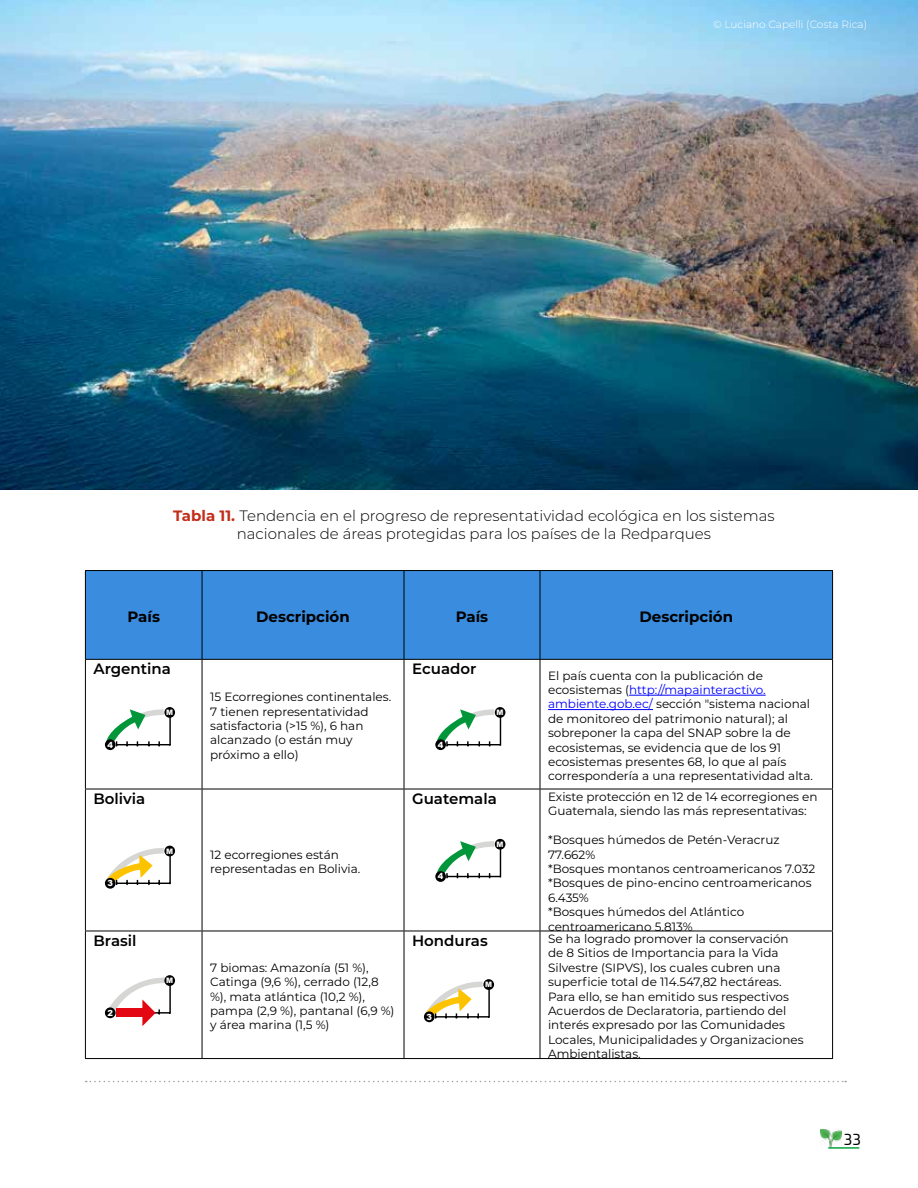
<style>
.page{position:relative;width:918px;height:1188px;background:#fff}
.page>*{position:absolute;margin:0;border:0;box-sizing:border-box;transform-origin:0 0}
.t1{font:300 15px/18px "Montserrat";color:#000;text-align:center}
.t2{font:600 15px "Montserrat";color:#000}
.t3{font:700 15px "Montserrat";color:#000}
.t4{font:15px "Acephimere";color:#000}
.t5{font:12px/14.4px "Montserrat";color:#000}
.t6{font:300 10.5px "Montserrat";color:#fff}
.t7{font:900 8.4px "Arial";color:#fff}
.t8{font:900 7.5px "Arial";color:#fff}
.s1{font-weight:700;color:#c22e1a}
.s2{color:#00f}
</style>
<div class="page">
<img style="left:821px;top:1129px;width:20px;height:18px">
<hr style="left:828px;top:1147px;width:31px;height:2px;background:#0aa43c">
<div style="left:86px;top:571px;width:746px;height:88px;background:#3a8dde"></div>
<hr style="left:85px;top:570px;width:117px;height:1px;background:#000">
<hr style="left:202px;top:570px;width:202px;height:1px;background:#000">
<hr style="left:404px;top:570px;width:136px;height:1px;background:#000">
<hr style="left:540px;top:570px;width:293px;height:1px;background:#000">
<hr style="left:85px;top:659px;width:117px;height:1px;background:#000">
<hr style="left:202px;top:659px;width:202px;height:1px;background:#000">
<hr style="left:404px;top:659px;width:136px;height:1px;background:#000">
<hr style="left:540px;top:659px;width:293px;height:1px;background:#000">
<hr style="left:85px;top:789px;width:117px;height:1px;background:#000">
<hr style="left:202px;top:789px;width:202px;height:1px;background:#000">
<hr style="left:404px;top:789px;width:136px;height:1px;background:#000">
<hr style="left:540px;top:789px;width:293px;height:1px;background:#000">
<hr style="left:85px;top:931px;width:117px;height:1px;background:#000">
<hr style="left:202px;top:931px;width:202px;height:1px;background:#000">
<hr style="left:404px;top:931px;width:136px;height:1px;background:#000">
<hr style="left:540px;top:931px;width:293px;height:1px;background:#000">
<hr style="left:85px;top:1058px;width:117px;height:1px;background:#000">
<hr style="left:202px;top:1058px;width:202px;height:1px;background:#000">
<hr style="left:404px;top:1058px;width:136px;height:1px;background:#000">
<hr style="left:540px;top:1058px;width:293px;height:1px;background:#000">
<hr style="left:85px;top:571px;width:1px;height:88px;background:#000">
<hr style="left:85px;top:660px;width:1px;height:129px;background:#000">
<hr style="left:85px;top:789px;width:1px;height:142px;background:#000">
<hr style="left:85px;top:931px;width:1px;height:127px;background:#000">
<hr style="left:202px;top:571px;width:1px;height:88px;background:#000">
<hr style="left:404px;top:571px;width:1px;height:88px;background:#000">
<hr style="left:540px;top:571px;width:1px;height:88px;background:#000">
<hr style="left:832px;top:571px;width:1px;height:88px;background:#000">
<hr style="left:202px;top:660px;width:1px;height:129px;background:#000">
<hr style="left:404px;top:660px;width:1px;height:129px;background:#000">
<hr style="left:540px;top:660px;width:1px;height:129px;background:#000">
<hr style="left:832px;top:660px;width:1px;height:129px;background:#000">
<hr style="left:202px;top:789px;width:1px;height:142px;background:#000">
<hr style="left:404px;top:789px;width:1px;height:142px;background:#000">
<hr style="left:540px;top:789px;width:1px;height:142px;background:#000">
<hr style="left:832px;top:789px;width:1px;height:142px;background:#000">
<hr style="left:202px;top:931px;width:1px;height:127px;background:#000">
<hr style="left:404px;top:931px;width:1px;height:127px;background:#000">
<hr style="left:540px;top:931px;width:1px;height:127px;background:#000">
<hr style="left:832px;top:931px;width:1px;height:127px;background:#000">
<hr style="left:629px;top:695px;width:137px;height:1px;background:#00f">
<hr style="left:548px;top:709px;width:105px;height:1px;background:#00f">
<svg style="left:86px;top:1081px;width:760px;height:1px"></svg>
<hr style="left:117px;top:744px;width:53px;height:1px;background:#000">
<hr style="left:169px;top:716px;width:2px;height:30px;background:#000">
<svg style="left:106px;top:709px;width:58px;height:37px"></svg>
<div style="left:105px;top:739px;width:11px;height:11px;background:#000;border-radius:50%"></div>
<div style="left:164px;top:707px;width:11px;height:11px;background:#000;border-radius:50%"></div>
<hr style="left:447px;top:744px;width:53px;height:1px;background:#000">
<hr style="left:500px;top:716px;width:1px;height:30px;background:#000">
<svg style="left:437px;top:709px;width:57px;height:37px"></svg>
<div style="left:435px;top:739px;width:11px;height:11px;background:#000;border-radius:50%"></div>
<div style="left:495px;top:707px;width:10px;height:11px;background:#000;border-radius:50%"></div>
<hr style="left:447px;top:876px;width:53px;height:1px;background:#000">
<svg style="left:500px;top:850px;width:1px;height:27px"></svg>
<svg style="left:437px;top:841px;width:57px;height:37px"></svg>
<div style="left:435px;top:871px;width:11px;height:11px;background:#000;border-radius:50%"></div>
<div style="left:495px;top:839px;width:10px;height:11px;background:#000;border-radius:50%"></div>
<hr style="left:117px;top:883px;width:53px;height:1px;background:#000">
<hr style="left:169px;top:854px;width:2px;height:30px;background:#000">
<svg style="left:106px;top:848px;width:58px;height:37px"></svg>
<div style="left:105px;top:878px;width:11px;height:11px;background:#000;border-radius:50%"></div>
<div style="left:164px;top:846px;width:11px;height:10px;background:#000;border-radius:50%"></div>
<hr style="left:436px;top:1016px;width:53px;height:2px;background:#000">
<hr style="left:488px;top:988px;width:2px;height:30px;background:#000">
<svg style="left:425px;top:981px;width:58px;height:38px"></svg>
<div style="left:424px;top:1011px;width:11px;height:11px;background:#000;border-radius:50%"></div>
<div style="left:483px;top:979px;width:11px;height:11px;background:#000;border-radius:50%"></div>
<hr style="left:117px;top:1012px;width:53px;height:2px;background:#000">
<hr style="left:169px;top:984px;width:2px;height:30px;background:#000">
<div style="left:105px;top:1007px;width:11px;height:11px;background:#000;border-radius:50%"></div>
<div style="left:164px;top:975px;width:11px;height:11px;background:#000;border-radius:50%"></div>
<svg style="left:108px;top:977px;width:58px;height:49px"></svg>
<div style="left:116px;top:1009px;width:32px;height:8px;background:#e30613"></div>
<img style="left:0;top:0;width:918px;height:489px">
<p class="t6" style="left:713px;top:18px;width:155px">© Luciano Capelli (Costa Rica)</p>
<p class="t1" style="left:173px;top:506px;width:603px"><span class="s1">Tabla 11.</span> Tendencia en el progreso de representatividad ecológica en los sistemas nacionales de áreas protegidas para los países de la Redparques</p>
<p class="t3" style="left:127px;top:606px;width:34px">País</p>
<p class="t3" style="left:256px;top:606px;width:95px">Descripción</p>
<p class="t3" style="left:456px;top:606px;width:34px">País</p>
<p class="t3" style="left:640px;top:606px;width:95px">Descripción</p>
<p class="t2" style="left:94px;top:658px;width:79px">Argentina</p>
<p class="t5" style="left:210px;top:689px;width:183px">15 Ecorregiones continentales.<br>7 tienen representatividad satisfactoria (&gt;15 %), 6 han alcanzado (o están muy próximo a ello)</p>
<p class="t2" style="left:412px;top:658px;width:66px">Ecuador</p>
<p class="t5" style="left:548px;top:668px;width:266px">El país cuenta con la publicación de ecosistemas (<span class="s2">http://mapainteractivo. ambiente.gob.ec/</span> sección "sistema nacional de monitoreo del patrimonio natural); al sobreponer la capa del SNAP sobre la de ecosistemas, se evidencia que de los 91 ecosistemas presentes 68, lo que al país correspondería a una representatividad alta.</p>
<p class="t8" style="left:166px;top:707px;width:8px">M</p>
<p class="t8" style="left:497px;top:707px;width:8px">M</p>
<p class="t7" style="left:108px;top:739px;width:7px">4</p>
<p class="t7" style="left:438px;top:739px;width:7px">4</p>
<p class="t2" style="left:94px;top:788px;width:53px">Bolivia</p>
<p class="t7" style="left:108px;top:877px;width:7px">3</p>
<p class="t8" style="left:166px;top:845px;width:8px">M</p>
<p class="t5" style="left:210px;top:847px;width:152px">12 ecorregiones están representadas en Bolivia.</p>
<p class="t2" style="left:412px;top:788px;width:86px">Guatemala</p>
<p class="t5" style="left:548px;top:789px;width:271px">Existe protección en 12 de 14 ecorregiones en<br>Guatemala, siendo las más representativas:</p>
<p class="t5" style="left:548px;top:832px;width:269px">*Bosques húmedos de Petén-Veracruz<br>77.662%<br>*Bosques montanos centroamericanos 7.032 *Bosques de pino-encino centroamericanos<br>6.435%<br>*Bosques húmedos del Atlántico centroamericano 5.813%</p>
<p class="t8" style="left:497px;top:839px;width:8px">M</p>
<p class="t7" style="left:438px;top:870px;width:7px">4</p>
<p class="t2" style="left:94px;top:930px;width:45px">Brasil</p>
<p class="t7" style="left:108px;top:1007px;width:7px">2</p>
<p class="t8" style="left:166px;top:975px;width:8px">M</p>
<p class="t5" style="left:210px;top:960px;width:186px">7 biomas: Amazonía (51 %),<br>Catinga (9,6 %), cerrado (12,8 %), mata atlántica (10,2 %), pampa (2,9 %), pantanal (6,9 %) y área marina (1,5 %)</p>
<p class="t2" style="left:412px;top:930px;width:77px">Honduras</p>
<p class="t5" style="left:548px;top:931px;width:257px">Se ha logrado promover la conservación de 8 Sitios de Importancia para la Vida Silvestre (SIPVS), los cuales cubren una superficie total de 114.547,82 hectáreas.<br>Para ello, se han emitido sus respectivos Acuerdos de Declaratoria, partiendo del interés expresado por las Comunidades Locales, Municipalidades y Organizaciones Ambientalistas.</p>
<p class="t8" style="left:485px;top:979px;width:8px">M</p>
<p class="t7" style="left:427px;top:1011px;width:7px">3</p>
<p class="t4" style="left:844px;top:1130px;width:18px">33</p>
</div>
